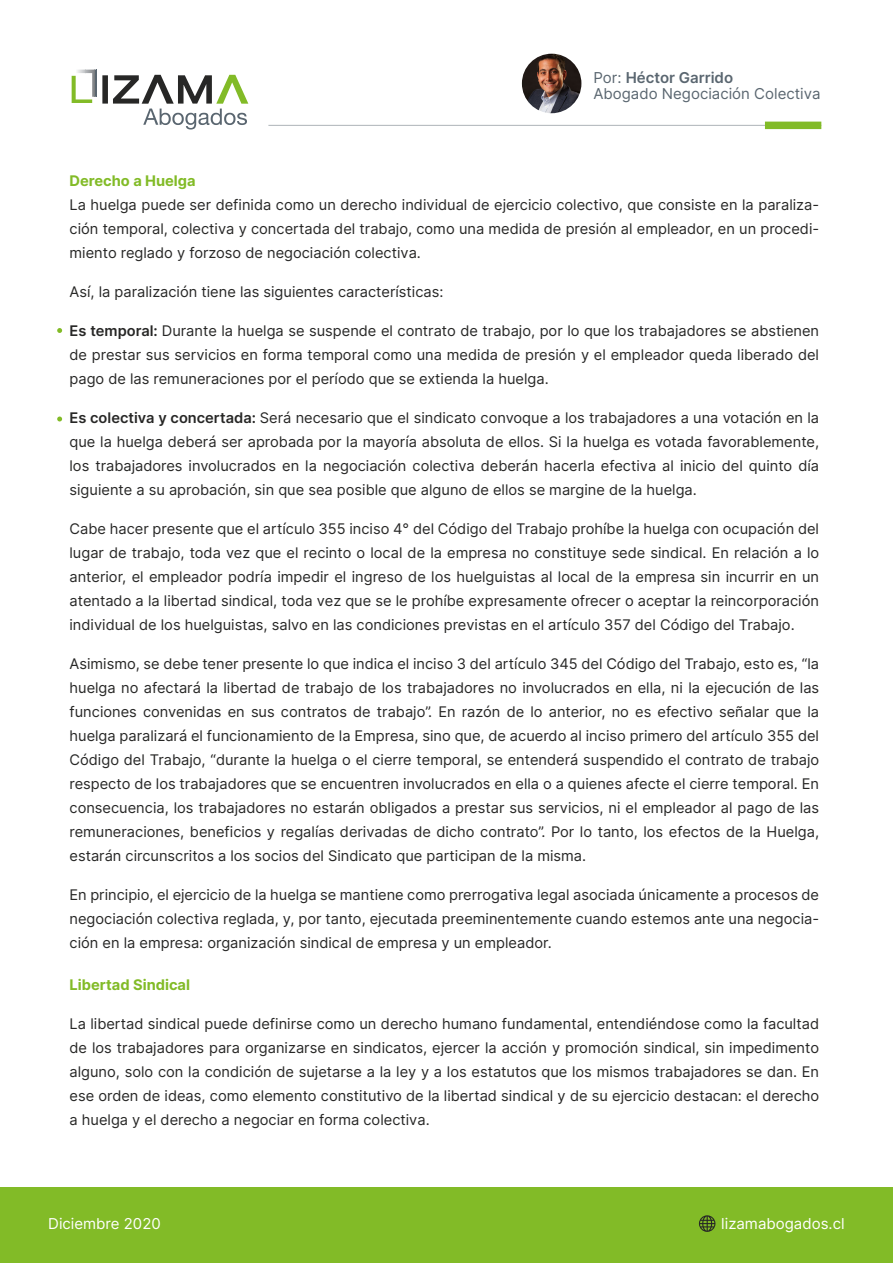
<style>
.page{position:relative;width:893px;height:1263px;background:#fff}
.page>*{position:absolute;margin:0;border:0;box-sizing:border-box;transform-origin:0 0}
.t1{font:15px/15.8px "Inter";color:#5a6670}
.t2{font:15px "Inter";color:#fff}
.t3{font:14.7px/24px "Inter";color:#272726;text-align:justify}
.t4{font:700 14.7px "Inter";color:#82bb27}
.s1{font-weight:600}
</style>
<div class="page">
<div style="left:0;top:1187px;width:893px;height:76px;background:#82bb27"></div>
<svg style="left:699px;top:1215px;width:16px;height:17px"></svg>
<svg style="left:72px;top:70px;width:25px;height:33px"></svg>
<div style="left:102px;top:75px;width:6px;height:29px;border:2px solid #272726"></div>
<svg style="left:113px;top:74px;width:136px;height:56px"></svg>
<hr style="left:268px;top:125px;width:553px;height:1px;background:#5a6670">
<img style="left:522px;top:54px;width:59px;height:59px;border-radius:30px">
<div style="left:765px;top:122px;width:56px;height:7px;background:#82bb27"></div>
<svg style="left:57px;top:328px;width:5px;height:5px"></svg>
<svg style="left:57px;top:416px;width:5px;height:5px"></svg>
<p class="t1" style="left:593px;top:69px;width:229px">Por: <span class="s1">Héctor Garrido<br></span>Abogado Negociación Colectiva</p>
<p class="t4" style="left:70px;top:170px;width:128px">Derecho a Huelga</p>
<p class="t3" style="left:70px;top:192px;width:751px">La huelga puede ser definida como un derecho individual de ejercicio colectivo, que consiste en la paraliza&shy;ción temporal, colectiva y concertada del trabajo, como una medida de presión al empleador, en un procedi&shy;miento reglado y forzoso de negociación colectiva.</p>
<p class="t3" style="left:70px;top:279px;width:375px">Así, la paralización tiene las siguientes características:</p>
<p class="t3" style="left:70px;top:318px;width:751px"><span class="s1">Es temporal:</span> Durante la huelga se suspende el contrato de trabajo, por lo que los trabajadores se abstienen de prestar sus servicios en forma temporal como una medida de presión y el empleador queda liberado del pago de las remuneraciones por el período que se extienda la huelga.</p>
<p class="t3" style="left:70px;top:405px;width:751px"><span class="s1">Es colectiva y concertada:</span> Será necesario que el sindicato convoque a los trabajadores a una votación en la que la huelga deberá ser aprobada por la mayoría absoluta de ellos. Si la huelga es votada favorablemente, los trabajadores involucrados en la negociación colectiva deberán hacerla efectiva al inicio del quinto día siguiente a su aprobación, sin que sea posible que alguno de ellos se margine de la huelga.</p>
<p class="t3" style="left:70px;top:516px;width:751px">Cabe hacer presente que el artículo 355 inciso 4° del Código del Trabajo prohíbe la huelga con ocupación del lugar de trabajo, toda vez que el recinto o local de la empresa no constituye sede sindical. En relación a lo anterior, el empleador podría impedir el ingreso de los huelguistas al local de la empresa sin incurrir en un atentado a la libertad sindical, toda vez que se le prohíbe expresamente ofrecer o aceptar la reincorporación individual de los huelguistas, salvo en las condiciones previstas en el artículo 357 del Código del Trabajo.</p>
<p class="t3" style="left:70px;top:651px;width:751px">Asimismo, se debe tener presente lo que indica el inciso 3 del artículo 345 del Código del Trabajo, esto es, “la huelga no afectará la libertad de trabajo de los trabajadores no involucrados en ella, ni la ejecución de las funciones convenidas en sus contratos de trabajo”. En razón de lo anterior, no es efectivo señalar que la huelga paralizará el funcionamiento de la Empresa, sino que, de acuerdo al inciso primero del artículo 355 del Código del Trabajo, “durante la huelga o el cierre temporal, se entenderá suspendido el contrato de trabajo respecto de los trabajadores que se encuentren involucrados en ella o a quienes afecte el cierre temporal. En consecuencia, los trabajadores no estarán obligados a prestar sus servicios, ni el empleador al pago de las remuneraciones, beneficios y regalías derivadas de dicho contrato”. Por lo tanto, los efectos de la Huelga, estarán circunscritos a los socios del Sindicato que participan de la misma.</p>
<p class="t3" style="left:70px;top:882px;width:751px">En principio, el ejercicio de la huelga se mantiene como prerrogativa legal asociada únicamente a procesos de negociación colectiva reglada, y, por tanto, ejecutada preeminentemente cuando estemos ante una negocia&shy;ción en la empresa: organización sindical de empresa y un empleador.</p>
<p class="t4" style="left:70px;top:974px;width:122px">Libertad Sindical</p>
<p class="t3" style="left:70px;top:1011px;width:751px">La libertad sindical puede definirse como un derecho humano fundamental, entendiéndose como la facultad de los trabajadores para organizarse en sindicatos, ejercer la acción y promoción sindical, sin impedimento alguno, solo con la condición de sujetarse a la ley y a los estatutos que los mismos trabajadores se dan. En ese orden de ideas, como elemento constitutivo de la libertad sindical y de su ejercicio destacan: el derecho a huelga y el derecho a negociar en forma colectiva.</p>
<p class="t2" style="left:48px;top:1213px;width:114px">Diciembre 2020</p>
<p class="t2" style="left:721px;top:1212px;width:125px">lizamabogados.cl</p>
</div>
